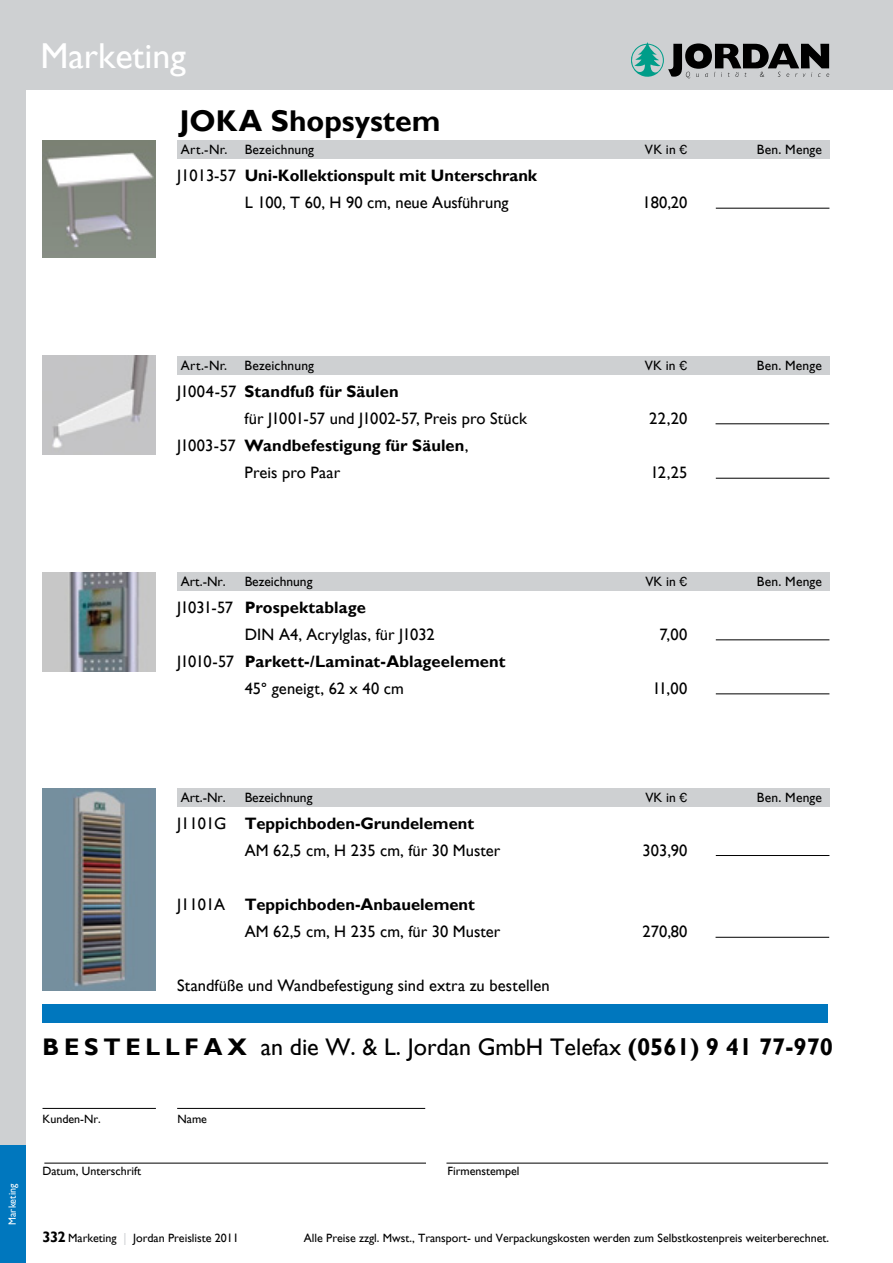
<style>
.page{position:relative;width:893px;height:1263px;background:#fff}
.page>*{position:absolute;margin:0;border:0;box-sizing:border-box;transform-origin:0 0}
.t1{font:36px "Gill Sans";color:#fff}
.t2{font:700 30px "Gill Sans";letter-spacing:.005em;color:#000}
.t3{font:24px "Gill Sans";color:#000}
.t4{font:16.5px "Gill Sans";color:#000}
.t5{font:700 16.5px "Gill Sans";color:#000}
.t6{font:13.5px "Gill Sans";letter-spacing:.01em;color:#000}
.t7{font:12px "Gill Sans";color:#000}
.t8{font:10.5px "Gill Sans";letter-spacing:.01em;color:#fff;scale:.95 1}
.s1{font-family:"Franklin Gothic"}
.s2{font-weight:400}
.s3{font-weight:700}
.s4{font-weight:700;font-size:15px}
.s5{color:#ced0d2}
</style>
<div class="page">
<div style="left:0;top:68px;width:26px;height:1080px;background:#ced0d2"></div>
<div style="left:0;top:0;width:893px;height:89px;background:#ced0d2"></div>
<svg style="left:631px;top:42px;width:198px;height:36px"></svg>
<div style="left:0;top:1146px;width:26px;height:117px;background:#0077be"></div>
<div style="left:177px;top:572px;width:652px;height:18px;background:#ced0d2"></div>
<img style="left:43px;top:141px;width:113px;height:117px">
<div style="left:177px;top:356px;width:652px;height:18px;background:#ced0d2"></div>
<div style="left:177px;top:788px;width:652px;height:18px;background:#ced0d2"></div>
<img style="left:42px;top:788px;width:114px;height:203px">
<hr style="left:43px;top:1108px;width:113px;height:1px;background:#000">
<hr style="left:44px;top:1163px;width:382px;height:1px;background:#000">
<hr style="left:446px;top:1163px;width:382px;height:1px;background:#000">
<div style="left:43px;top:1005px;width:785px;height:18px;background:#0077be"></div>
<hr style="left:177px;top:1108px;width:248px;height:1px;background:#000">
<div style="left:177px;top:140px;width:652px;height:18px;background:#ced0d2"></div>
<hr style="left:716px;top:208px;width:113px;height:1px;background:#000">
<hr style="left:716px;top:423px;width:113px;height:1px;background:#000">
<hr style="left:716px;top:478px;width:113px;height:1px;background:#000">
<hr style="left:716px;top:639px;width:113px;height:1px;background:#000">
<hr style="left:716px;top:855px;width:113px;height:1px;background:#000">
<hr style="left:716px;top:937px;width:113px;height:1px;background:#000">
<img style="left:43px;top:572px;width:113px;height:99px">
<img style="left:43px;top:356px;width:113px;height:99px">
<hr style="left:716px;top:693px;width:113px;height:1px;background:#000">
<h1 class="t1" style="left:40px;top:35px;width:147px">Marketing</h1>
<p class="t2" style="left:179px;top:103px;width:263px">JOKA Shopsystem</p>
<p class="t6" style="left:181px;top:141px;width:48px">Art.-Nr.</p>
<p class="t6" style="left:245px;top:141px;width:71px">Bezeichnung</p>
<p class="t6" style="left:645px;top:141px;width:44px">VK in <span class="s1">€</span></p>
<p class="t6" style="left:757px;top:141px;width:67px">Ben. Menge</p>
<p class="t5" style="left:177px;top:165px;width:361px"><span class="s2">J1013-57</span> Uni-Kollektionspult mit Unterschrank</p>
<p class="t4" style="left:245px;top:193px;width:265px">L 100, T 60, H 90 cm, neue Ausführung</p>
<p class="t4" style="left:643px;top:193px;width:46px">180,20</p>
<p class="t6" style="left:181px;top:357px;width:48px">Art.-Nr.</p>
<p class="t6" style="left:245px;top:357px;width:71px">Bezeichnung</p>
<p class="t6" style="left:645px;top:357px;width:44px">VK in <span class="s1">€</span></p>
<p class="t6" style="left:757px;top:357px;width:67px">Ben. Menge</p>
<p class="t5" style="left:177px;top:381px;width:223px"><span class="s2">J1004-57</span> Standfuß für Säulen</p>
<p class="t4" style="left:245px;top:409px;width:284px">für J1001-57 und J1002-57, Preis pro Stück</p>
<p class="t4" style="left:649px;top:409px;width:40px">22,20</p>
<p class="t5" style="left:177px;top:435px;width:293px"><span class="s2">J1003-57</span> Wandbefestigung für Säulen<span class="s2">,</span></p>
<p class="t4" style="left:245px;top:463px;width:97px">Preis pro Paar</p>
<p class="t4" style="left:650px;top:463px;width:38px">12,25</p>
<p class="t6" style="left:181px;top:573px;width:47px">Art.-Nr.</p>
<p class="t6" style="left:245px;top:573px;width:69px">Bezeichnung</p>
<p class="t6" style="left:645px;top:573px;width:44px">VK in <span class="s1">€</span></p>
<p class="t6" style="left:757px;top:573px;width:67px">Ben. Menge</p>
<p class="t5" style="left:177px;top:597px;width:190px"><span class="s2">J1031-57</span> Prospektablage</p>
<p class="t4" style="left:245px;top:625px;width:192px">DIN A4, Acrylglas, für J1032</p>
<p class="t4" style="left:659px;top:625px;width:29px">7,00</p>
<p class="t5" style="left:177px;top:651px;width:330px"><span class="s2">J1010-57</span> Parkett-/Laminat-Ablageelement</p>
<p class="t4" style="left:245px;top:679px;width:161px">45° geneigt, 62 x 40 cm</p>
<p class="t4" style="left:652px;top:679px;width:36px">11,00</p>
<p class="t8" style="left:6px;top:1225px;width:45px;rotate:-90deg">Marketing</p>
<p class="t6" style="left:181px;top:789px;width:47px">Art.-Nr.</p>
<p class="t6" style="left:245px;top:789px;width:69px">Bezeichnung</p>
<p class="t6" style="left:645px;top:789px;width:44px">VK in <span class="s1">€</span></p>
<p class="t6" style="left:757px;top:789px;width:67px">Ben. Menge</p>
<p class="t5" style="left:177px;top:813px;width:298px"><span class="s2">J1101G</span> Teppichboden-Grundelement</p>
<p class="t4" style="left:245px;top:841px;width:257px">AM 62,5 cm, H 235 cm, für 30 Muster</p>
<p class="t4" style="left:643px;top:841px;width:46px">303,90</p>
<p class="t5" style="left:177px;top:894px;width:299px"><span class="s2">J1101A</span> Teppichboden-Anbauelement</p>
<p class="t4" style="left:245px;top:922px;width:257px">AM 62,5 cm, H 235 cm, für 30 Muster</p>
<p class="t4" style="left:643px;top:922px;width:46px">270,80</p>
<p class="t4" style="left:177px;top:976px;width:374px">Standfüße und Wandbefestigung sind extra zu bestellen</p>
<p class="t3" style="left:43px;top:1033px;width:792px"><span class="s3">B E S T E L L F A X</span> an die W. &amp; L. Jordan GmbH Telefax <span class="s3">(0561) 9 41 77-970</span></p>
<p class="t7" style="left:43px;top:1111px;width:60px">Kunden-Nr.</p>
<p class="t7" style="left:178px;top:1111px;width:31px">Name</p>
<p class="t7" style="left:43px;top:1164px;width:100px">Datum, Unterschrift</p>
<p class="t7" style="left:448px;top:1164px;width:73px">Firmenstempel</p>
<p class="t7" style="left:43px;top:1230px;width:198px"><span class="s4">332</span> Marketing <span class="s5">|</span> Jordan Preisliste 2011</p>
<p class="t7" style="left:304px;top:1231px;width:527px">Alle Preise zzgl. Mwst., Transport- und Verpackungskosten werden zum Selbstkostenpreis weiterberechnet.</p>
</div>
